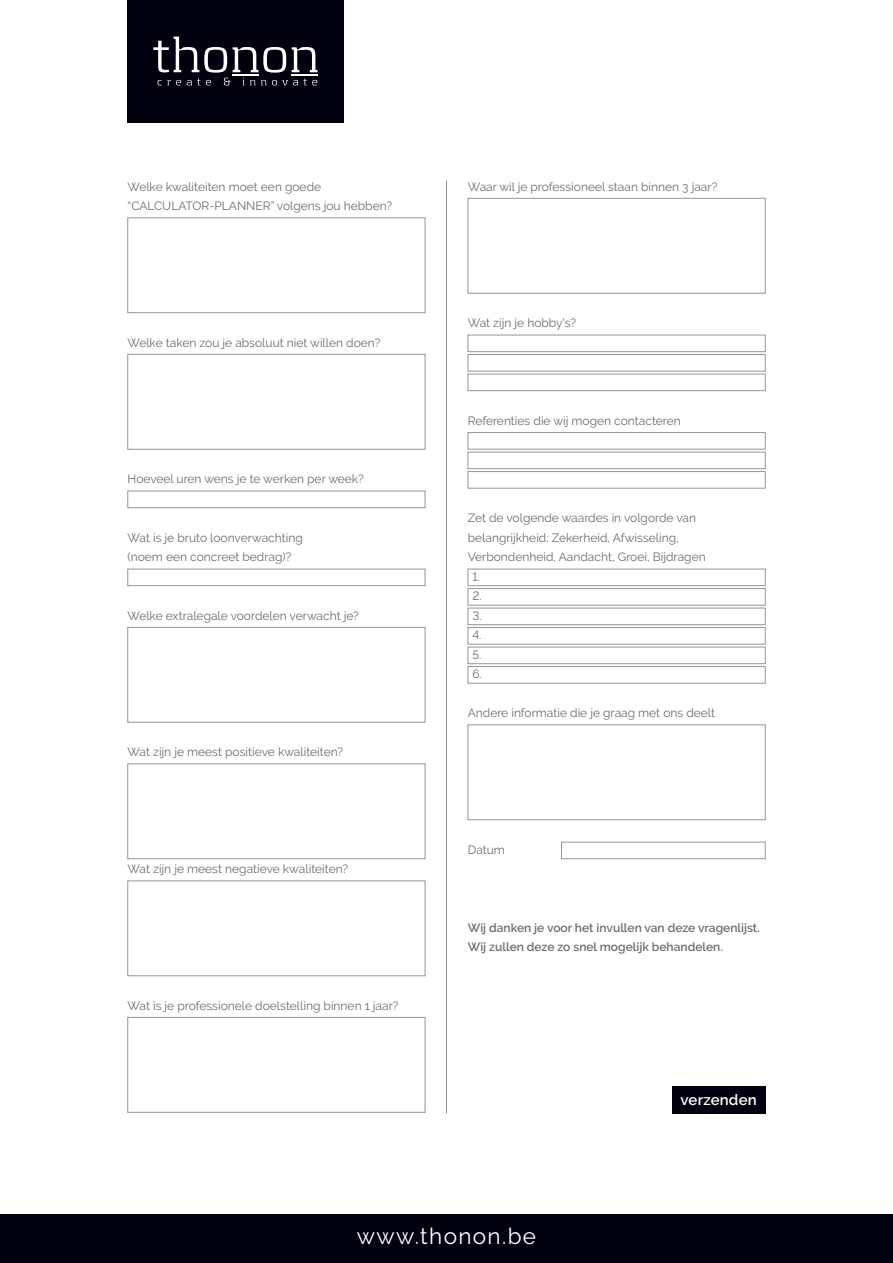
<style>
.page{position:relative;width:893px;height:1263px;background:#fff}
.page>*{position:absolute;margin:0;border:0;box-sizing:border-box;transform-origin:0 0}
.t1{font:22.5px "Raleway";letter-spacing:.06em;color:#fff}
.t2{font:600 15px "Raleway";letter-spacing:.01em;color:#fff}
.t3{font:12px/19.5px "Raleway";color:#6c6d70}
.t4{font:600 12px/19.5px "Raleway";color:#6c6d70}
</style>
<div class="page">
<div style="left:0;top:1214px;width:893px;height:49px;background:#00000e"></div>
<div style="left:128px;top:0;width:216px;height:122px;background:#00000e"></div>
<svg style="left:153px;top:37px;width:165px;height:48px"></svg>
<hr style="left:233px;top:74px;width:26px;height:2px;background:#fff">
<hr style="left:292px;top:74px;width:26px;height:2px;background:#fff">
<div style="left:128px;top:218px;width:297px;height:95px;border:1px solid #939598"></div>
<div style="left:128px;top:354px;width:297px;height:95px;border:1px solid #939598"></div>
<div style="left:128px;top:491px;width:297px;height:17px;border:1px solid #939598"></div>
<div style="left:128px;top:569px;width:297px;height:17px;border:1px solid #939598"></div>
<div style="left:128px;top:627px;width:297px;height:95px;border:1px solid #939598"></div>
<div style="left:128px;top:764px;width:297px;height:95px;border:1px solid #939598"></div>
<div style="left:128px;top:881px;width:297px;height:95px;border:1px solid #939598"></div>
<div style="left:128px;top:1017px;width:297px;height:95px;border:1px solid #939598"></div>
<div style="left:468px;top:198px;width:297px;height:95px;border:1px solid #939598"></div>
<div style="left:468px;top:335px;width:297px;height:17px;border:1px solid #939598"></div>
<div style="left:468px;top:354px;width:297px;height:17px;border:1px solid #939598"></div>
<div style="left:468px;top:374px;width:297px;height:17px;border:1px solid #939598"></div>
<div style="left:468px;top:432px;width:297px;height:17px;border:1px solid #939598"></div>
<div style="left:468px;top:452px;width:297px;height:17px;border:1px solid #939598"></div>
<div style="left:468px;top:471px;width:297px;height:17px;border:1px solid #939598"></div>
<div style="left:468px;top:569px;width:297px;height:17px;border:1px solid #939598"></div>
<div style="left:468px;top:588px;width:297px;height:17px;border:1px solid #939598"></div>
<div style="left:468px;top:608px;width:297px;height:17px;border:1px solid #939598"></div>
<div style="left:468px;top:627px;width:297px;height:17px;border:1px solid #939598"></div>
<div style="left:468px;top:647px;width:297px;height:17px;border:1px solid #939598"></div>
<div style="left:468px;top:666px;width:297px;height:17px;border:1px solid #939598"></div>
<div style="left:468px;top:725px;width:297px;height:95px;border:1px solid #939598"></div>
<div style="left:561px;top:842px;width:204px;height:17px;border:1px solid #939598"></div>
<hr style="left:446px;top:181px;width:1px;height:932px;background:#231f20">
<div style="left:672px;top:1086px;width:93px;height:27px;background:#00000e"></div>
<p class="t3" style="left:128px;top:176px;width:266px">Welke kwaliteiten moet een goede “CALCULATOR-PLANNER” volgens jou hebben?</p>
<p class="t3" style="left:128px;top:332px;width:254px">Welke taken zou je absoluut niet willen doen?</p>
<p class="t3" style="left:128px;top:469px;width:238px">Hoeveel uren wens je te werken per week?</p>
<p class="t3" style="left:128px;top:527px;width:177px">Wat is je bruto loonverwachting (noem een concreet bedrag)?</p>
<p class="t3" style="left:128px;top:605px;width:233px">Welke extralegale voordelen verwacht je?</p>
<p class="t3" style="left:128px;top:742px;width:217px">Wat zijn je meest positieve kwaliteiten?</p>
<p class="t3" style="left:128px;top:859px;width:222px">Wat zijn je meest negatieve kwaliteiten?</p>
<p class="t3" style="left:128px;top:995px;width:273px">Wat is je professionele doelstelling binnen 1 jaar?</p>
<p class="t3" style="left:468px;top:176px;width:251px">Waar wil je professioneel staan binnen 3 jaar?</p>
<p class="t3" style="left:468px;top:313px;width:110px">Wat zijn je hobby’s?</p>
<p class="t3" style="left:468px;top:410px;width:215px">Referenties die wij mogen contacteren</p>
<p class="t3" style="left:468px;top:508px;width:239px">Zet de volgende waardes in volgorde van belangrijkheid: Zekerheid, Afwisseling,<br>Verbondenheid, Aandacht, Groei, Bijdragen</p>
<p class="t3" style="left:472px;top:566px;width:9px">1.</p>
<p class="t3" style="left:472px;top:586px;width:11px">2.</p>
<p class="t3" style="left:472px;top:605px;width:11px">3.</p>
<p class="t3" style="left:472px;top:625px;width:11px">4.</p>
<p class="t3" style="left:472px;top:644px;width:10px">5.</p>
<p class="t3" style="left:472px;top:664px;width:11px">6.</p>
<p class="t3" style="left:468px;top:703px;width:249px">Andere informatie die je graag met ons deelt</p>
<p class="t3" style="left:468px;top:839px;width:39px">Datum</p>
<p class="t4" style="left:468px;top:918px;width:294px">Wij danken je voor het invullen van deze vragenlijst.<br>Wij zullen deze zo snel mogelijk behandelen.</p>
<p class="t2" style="left:681px;top:1091px;width:78px">verzenden</p>
<p class="t1" style="left:357px;top:1223px;width:181px">www.thonon.be</p>
</div>
